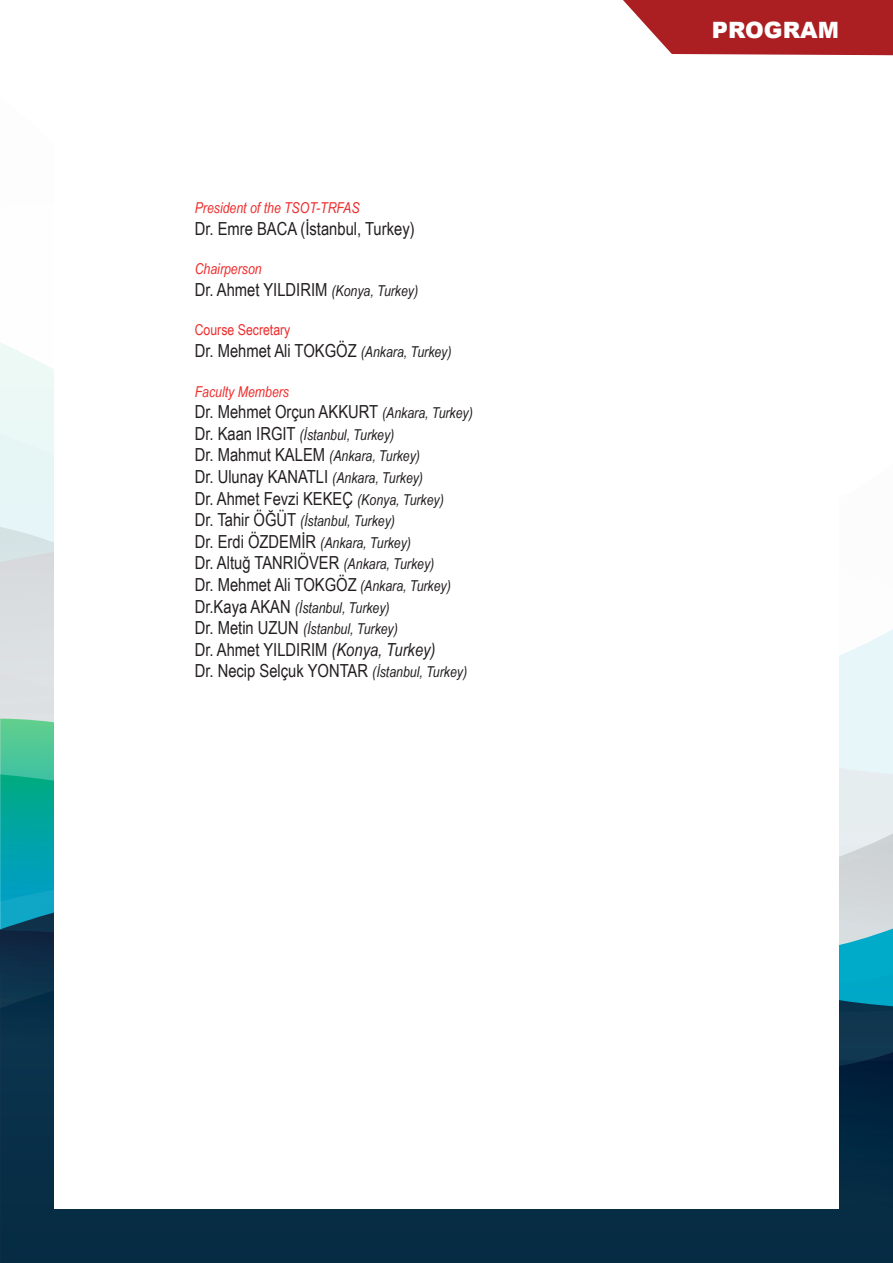
<style>
.page{position:relative;width:893px;height:1263px;background:#fff}
.page>*{position:absolute;margin:0;border:0;box-sizing:border-box;transform-origin:0 0}
.t1{font:900 22.5px "Arial";color:#fff}
.t2{font:18px "Arial Narrow";color:#231f20}
.t3{font:italic 15px "Arial Narrow";color:#231f20}
.t4{font:italic 15px "Arial Narrow";color:#ee2d2d}
.t5{font:15px "Arial Narrow";color:#ee2d2d}
.s1{font-style:italic;font-size:15px}
.s2{font-style:normal;font-size:18px}
.s3{font-style:italic}
</style>
<div class="page">
<div style="left:0;top:370px;width:54px;height:149px;background:#e6f6f6"></div>
<svg style="left:0;top:519px;width:893px;height:200px"></svg>
<svg style="left:0;top:771px;width:893px;height:106px;background:#72c6c3"></svg>
<div style="left:0;top:1091px;width:893px;height:172px;background:#062c44"></div>
<svg style="left:0;top:877px;width:893px;height:214px;background:#25657d"></svg>
<div style="left:54px;top:54px;width:785px;height:1155px;background:#fff"></div>
<svg style="left:623px;top:0;width:270px;height:55px;background:#b33539"></svg>
<p class="t4" style="left:195px;top:197px;width:166px">President of the TSOT-TRFAS</p>
<p class="t2" style="left:195px;top:215px;width:221px">Dr. Emre BACA (İstanbul, Turkey)</p>
<p class="t4" style="left:195px;top:258px;width:68px">Chairperson</p>
<p class="t2" style="left:195px;top:276px;width:225px">Dr. Ahmet YILDIRIM <span class="s1">(Konya, Turkey)</span></p>
<p class="t5" style="left:195px;top:319px;width:97px">Course Secretary</p>
<p class="t2" style="left:195px;top:337px;width:258px">Dr. Mehmet Ali TOKGÖZ <span class="s1">(Ankara, Turkey)</span></p>
<p class="t4" style="left:195px;top:381px;width:96px">Faculty Members</p>
<p class="t2" style="left:195px;top:399px;width:280px">Dr. Mehmet Orçun AKKURT <span class="s1">(Ankara, Turkey)</span></p>
<p class="t3" style="left:195px;top:424px;width:201px"><span class="s2">Dr. Kaan IRGIT</span> (İstanbul, Turkey)</p>
<p class="t3" style="left:195px;top:446px;width:227px"><span class="s2">Dr. Mahmut KALEM</span> (Ankara, Turkey)</p>
<p class="t2" style="left:195px;top:463px;width:230px">Dr. Ulunay KANATLI <span class="s1">(Ankara, Turkey)</span></p>
<p class="t2" style="left:195px;top:485px;width:251px">Dr. Ahmet Fevzi KEKEÇ <span class="s1">(Konya, Turkey)</span></p>
<p class="t3" style="left:195px;top:510px;width:202px"><span class="s2">Dr. Tahir ÖĞÜT</span> (İstanbul, Turkey)</p>
<p class="t3" style="left:195px;top:532px;width:218px"><span class="s2">Dr. Erdi ÖZDEMİR</span> (Ankara, Turkey)</p>
<p class="t2" style="left:195px;top:550px;width:241px">Dr. Altuğ TANRIÖVER <span class="s1">(Ankara, Turkey)</span></p>
<p class="t2" style="left:195px;top:571px;width:258px">Dr. Mehmet Ali TOKGÖZ <span class="s1">(Ankara, Turkey)</span></p>
<p class="t3" style="left:195px;top:597px;width:196px"><span class="s2">Dr.Kaya AKAN</span> (İstanbul, Turkey)</p>
<p class="t3" style="left:195px;top:618px;width:205px"><span class="s2">Dr. Metin UZUN</span> (İstanbul, Turkey)</p>
<p class="t2" style="left:195px;top:636px;width:242px">Dr. Ahmet YILDIRIM <span class="s3">(Konya, Turkey)</span></p>
<p class="t2" style="left:195px;top:658px;width:274px">Dr. Necip Selçuk YONTAR <span class="s1">(İstanbul, Turkey)</span></p>
<p class="t1" style="left:712px;top:14px;width:129px">PROGRAM</p>
</div>
